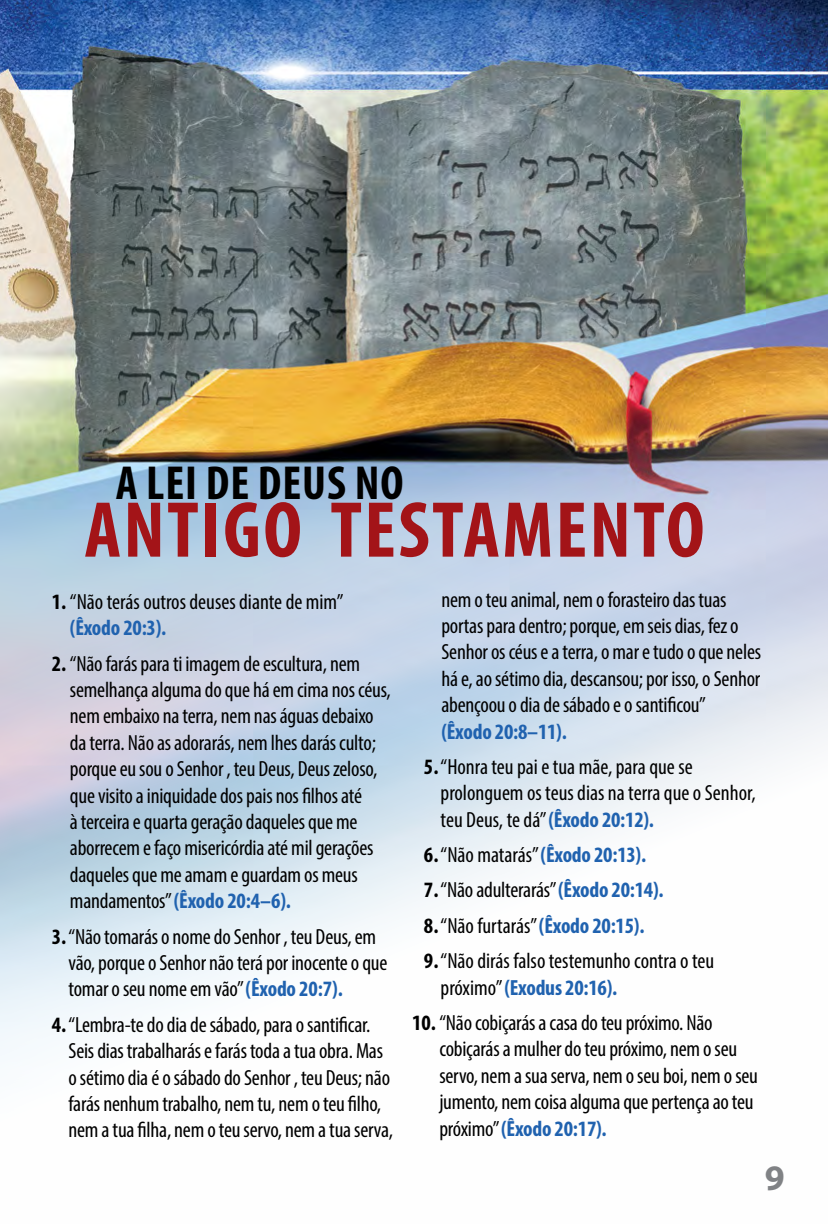
<style>
.page{position:relative;width:828px;height:1224px;background:#fff}
.page>*{position:absolute;margin:0;border:0;box-sizing:border-box;transform-origin:0 0}
.t1{font:700 condensed 80px "Myriad Pro";letter-spacing:.03em;color:#a31418}
.t2{font:700 condensed 48px "Myriad Pro";letter-spacing:.02em;color:#000}
.t3{font:700 36px "Myriad Pro";color:#808285}
.t4{font:condensed 22px/26.4px "Myriad Pro";letter-spacing:-.01em;color:#000}
.t5{font:700 condensed 22px "Myriad Pro";letter-spacing:-.01em;color:#2062af}
.s1{font-weight:700}
.s2{font-weight:700;color:#2062af}
.s3{font-weight:400;color:#000}
</style>
<div class="page">
<img style="left:0;top:0;width:828px;height:1056px">
<h2 class="t2" style="left:116px;top:453px;width:289px">A LEI DE DEUS NO</h2>
<h1 class="t1" style="left:84px;top:480px;width:622px">ANTIGO TESTAMENTO</h1>
<p class="t4" style="left:70px;top:588px;width:275px;text-indent:-18px"><span class="s1">1.</span> “Não terás outros deuses diante de mim” <span class="s2">(Êxodo 20:3).</span></p>
<p class="t4" style="left:70px;top:650px;width:322px;text-indent:-18px"><span class="s1">2.</span> “Não farás para ti imagem de escultura, nem semelhança alguma do que há em cima nos céus, nem embaixo na terra, nem nas águas debaixo da terra. Não as adorarás, nem lhes darás culto; porque eu sou o Senhor , teu Deus, Deus zeloso, que visito a iniquidade dos pais nos filhos até<br>à terceira e quarta geração daqueles que me aborrecem e faço misericórdia até mil gerações daqueles que me amam e guardam os meus mandamentos” <span class="s2">(Êxodo 20:4–6).</span></p>
<p class="t4" style="left:69px;top:923px;width:320px;text-indent:-17px"><span class="s1">3.</span>“Não tomarás o nome do Senhor , teu Deus, em vão, porque o Senhor não terá por inocente o que tomar o seu nome em vão” <span class="s2">(Êxodo 20:7).</span></p>
<p class="t4" style="left:69px;top:1011px;width:326px;text-indent:-17px"><span class="s1">4.</span>“Lembra-te do dia de sábado, para o santificar.<br>Seis dias trabalharás e farás toda a tua obra. Mas o sétimo dia é o sábado do Senhor , teu Deus; não farás nenhum trabalho, nem tu, nem o teu filho, nem a tua filha, nem o teu servo, nem a tua serva,</p>
<p class="t4" style="left:441px;top:586px;width:321px">nem o teu animal, nem o forasteiro das tuas portas para dentro; porque, em seis dias, fez o Senhor os céus e a terra, o mar e tudo o que neles há e, ao sétimo dia, descansou; por isso, o Senhor abençoou o dia de sábado e o santificou”</p>
<p class="t4" style="left:424px;top:713px;width:270px;line-height:35.4px;text-indent:17px"><span class="s2">(Êxodo 20:8–11).<br></span><span class="s1">5.</span>“Honra teu pai e tua mãe, para que se</p>
<p class="t4" style="left:441px;top:780px;width:317px">prolonguem os teus dias na terra que o Senhor, teu Deus, te dá” <span class="s2">(Êxodo 20:12).</span></p>
<p class="t4" style="left:424px;top:837px;width:292px;line-height:35.4px"><span class="s1">6.</span>“Não matarás” <span class="s2">(Êxodo 20:13).<br></span><span class="s1">7.</span>“Não adulterarás” <span class="s2">(Êxodo 20:14).<br></span><span class="s1">8.</span>“Não furtarás” <span class="s2">(Êxodo 20:15).<br></span><span class="s1">9.</span>“Não dirás falso testemunho contra o teu</p>
<p class="t5" style="left:441px;top:974px;width:178px"><span class="s3">próximo”</span> (Exodus 20:16).</p>
<p class="t4" style="left:439px;top:1009px;width:320px;text-indent:-27px"><span class="s1">10.</span> “Não cobiçarás a casa do teu próximo. Não cobiçarás a mulher do teu próximo, nem o seu servo, nem a sua serva, nem o seu boi, nem o seu jumento, nem coisa alguma que pertença ao teu próximo” <span class="s2">(Êxodo 20:17).</span></p>
<h3 class="t3" style="left:765px;top:1155px;width:21px">9</h3>
</div>
